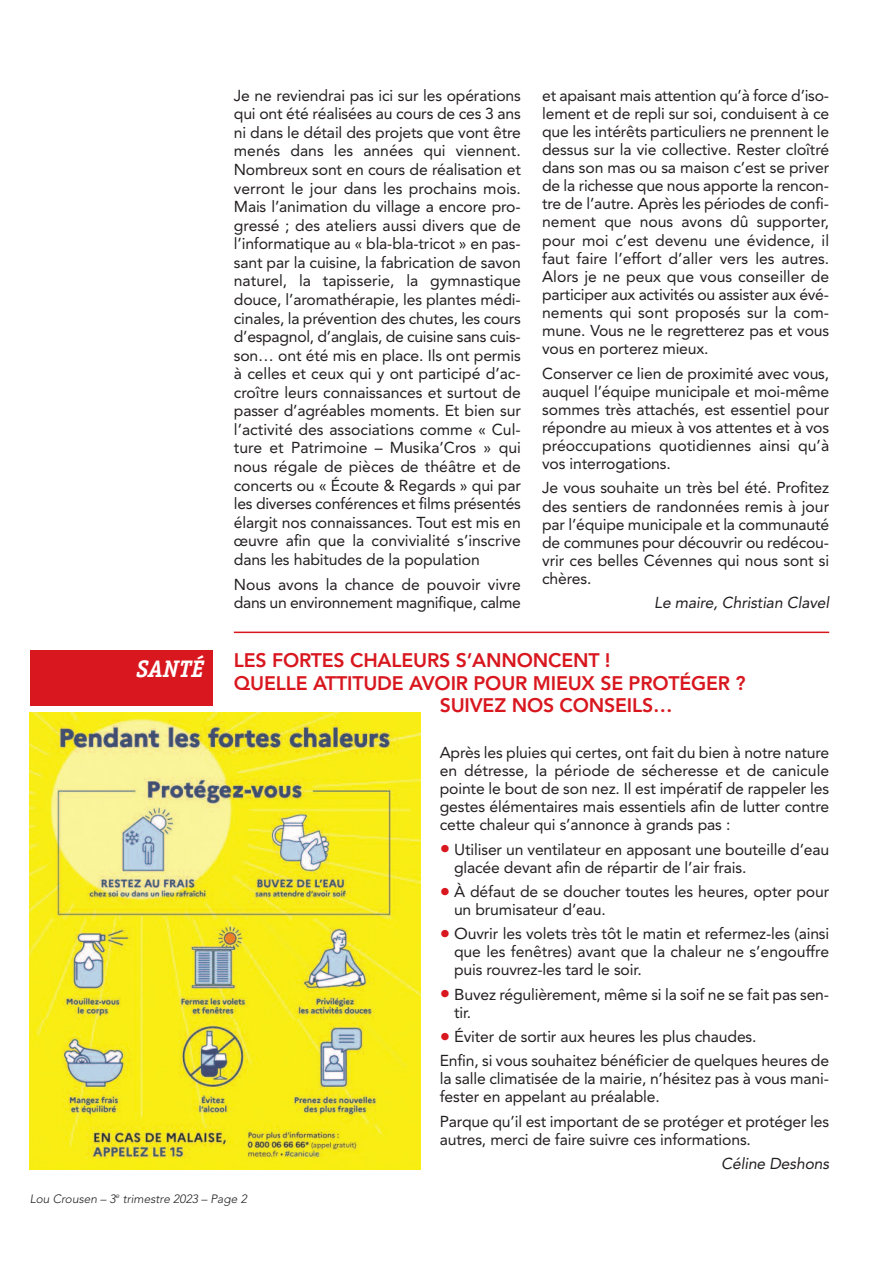
<style>
.page{position:relative;width:893px;height:1263px;background:#fff}
.page>*{position:absolute;margin:0;border:0;box-sizing:border-box;transform-origin:0 0}
.t1{font:italic 700 24px "Officina Serif";color:#fff}
.t2{font:800 19.5px "Avenir";letter-spacing:-.01em;color:#d8171f}
.t3{font:15.75px/18.6px "Avenir";letter-spacing:-.01em;color:#231f20;text-align:justify}
.t4{font:15.75px/18px "Avenir";letter-spacing:-.01em;color:#231f20;scale:1.05 1}
.t5{font:italic 15.75px "Avenir";letter-spacing:-.01em;color:#231f20}
.t6{font:italic 300 12px "Avenir";color:#231f20}
.s1{font-size:21px;color:#d8171f}
</style>
<div class="page">
<hr style="left:234px;top:632px;width:595px;height:1px;background:#d8171f">
<img style="left:30px;top:712px;width:390px;height:457px">
<div style="left:30px;top:651px;width:183px;height:55px;background:#d8171f"></div>
<h1 class="t1" style="left:137px;top:660px;width:69px">SANTÉ</h1>
<p class="t3" style="left:234px;top:86px;width:289px">Je ne reviendrai pas ici sur les opérations qui ont été réalisées au cours de ces 3 ans ni dans le détail des projets que vont être menés dans les années qui viennent.<br>Nombreux sont en cours de réalisation et verront le jour dans les prochains mois.<br>Mais l’animation du village a encore pro&shy;gressé ; des ateliers aussi divers que de l’informatique au « bla-bla-tricot » en pas&shy;sant par la cuisine, la fabrication de savon naturel, la tapisserie, la gymnastique douce, l’aromathérapie, les plantes médi&shy;cinales, la prévention des chutes, les cours d’espagnol, d’anglais, de cuisine sans cuis&shy;son… ont été mis en place. Ils ont permis à celles et ceux qui y ont participé d’ac&shy;croître leurs connaissances et surtout de passer d’agréables moments. et bien sur l’activité des associations comme « Cul&shy;ture et Patrimoine – Musika’Cros » qui nous régale de pièces de théâtre et de concerts ou « écoute &amp; Regards » qui par les diverses conférences et films présentés élargit nos connaissances. Tout est mis en œuvre afin que la convivialité s’inscrive dans les habitudes de la population</p>
<p class="t3" style="left:234px;top:575px;width:289px">Nous avons la chance de pouvoir vivre dans un environnement magnifique, calme</p>
<p class="t3" style="left:542px;top:86px;width:289px;line-height:18.1px">et apaisant mais attention qu’à force d’iso&shy;lement et de repli sur soi, conduisent à ce que les intérêts particuliers ne prennent le dessus sur la vie collective. Rester cloîtré dans son mas ou sa maison c’est se priver de la richesse que nous apporte la rencon&shy;tre de l’autre. Après les périodes de confi&shy;nement que nous avons dû supporter, pour moi c’est devenu une évidence, il faut faire l’effort d’aller vers les autres.<br>Alors je ne peux que vous conseiller de participer aux activités ou assister aux évé&shy;nements qui sont proposés sur la com&shy;mune. Vous ne le regretterez pas et vous vous en porterez mieux.</p>
<p class="t3" style="left:542px;top:363px;width:289px;line-height:18.1px">Conserver ce lien de proximité avec vous, auquel l’équipe municipale et moi-même sommes très attachés, est essentiel pour répondre au mieux à vos attentes et à vos préoccupations quotidiennes ainsi qu’à vos interrogations.</p>
<p class="t3" style="left:542px;top:478px;width:289px;line-height:18.1px">Je vous souhaite un très bel été. Profitez des sentiers de randonnées remis à jour par l’équipe municipale et la communauté de communes pour découvrir ou redécou&shy;vrir ces belles Cévennes qui nous sont si chères.</p>
<p class="t5" style="left:654px;top:593px;width:176px">Le maire, Christian Clavel</p>
<p class="t2" style="left:234px;top:645px;width:378px">LES FORTES CHALEURS S’ANNONCENT !</p>
<p class="t2" style="left:234px;top:668px;width:513px">QUELLE ATTITUDE AVOIR POUR MIEUX SE PROTÉGER ?</p>
<p class="t2" style="left:440px;top:690px;width:234px">SUIVEZ NOS CONSEILS…</p>
<p class="t3" style="left:440px;top:743px;width:391px;line-height:18px">Après les pluies qui certes, ont fait du bien à notre nature en détresse, la période de sécheresse et de canicule pointe le bout de son nez. Il est impératif de rappeler les gestes élémentaires mais essentiels afin de lutter contre cette chaleur qui s’annonce à grands pas :</p>
<p class="t3" style="left:454px;top:840px;width:377px;line-height:18px;text-indent:-14px"><span class="s1">•</span> Utiliser un ventilateur en apposant une bouteille d’eau glacée devant afin de répartir de l’air frais.</p>
<p class="t3" style="left:454px;top:882px;width:377px;line-height:18px;text-indent:-14px"><span class="s1">•</span> À défaut de se doucher toutes les heures, opter pour un brumisateur d’eau.</p>
<p class="t4" style="left:454px;top:924px;width:359px;text-align:justify;text-indent:-14px"><span class="s1">•</span> Ouvrir les volets très tôt le matin et refermez-les (ainsi que les fenêtres) avant que la chaleur ne s’engouffre puis rouvrez-les tard le soir.</p>
<p class="t4" style="left:454px;top:985px;width:359px;text-indent:-14px"><span class="s1">•</span> buvez régulièrement, même si la soif ne se fait pas sen&shy;tir.</p>
<p class="t4" style="left:440px;top:1024px;width:372px;line-height:24.5px"><span class="s1">•</span> éviter de sortir aux heures les plus chaudes.<br>enfin, si vous souhaitez bénéficier de quelques heures de</p>
<p class="t3" style="left:440px;top:1069px;width:391px;line-height:18px">la salle climatisée de la mairie, n’hésitez pas à vous mani&shy;fester en appelant au préalable.</p>
<p class="t3" style="left:440px;top:1112px;width:391px;line-height:18px">Parque qu’il est important de se protéger et protéger les autres, merci de faire suivre ces informations.</p>
<p class="t5" style="left:721px;top:1154px;width:109px">Céline Deshons</p>
<p class="t6" style="left:30px;top:1191px;width:219px">Lou Crousen – 3<sup>e</sup> trimestre 2023 – Page 2</p>
</div>
